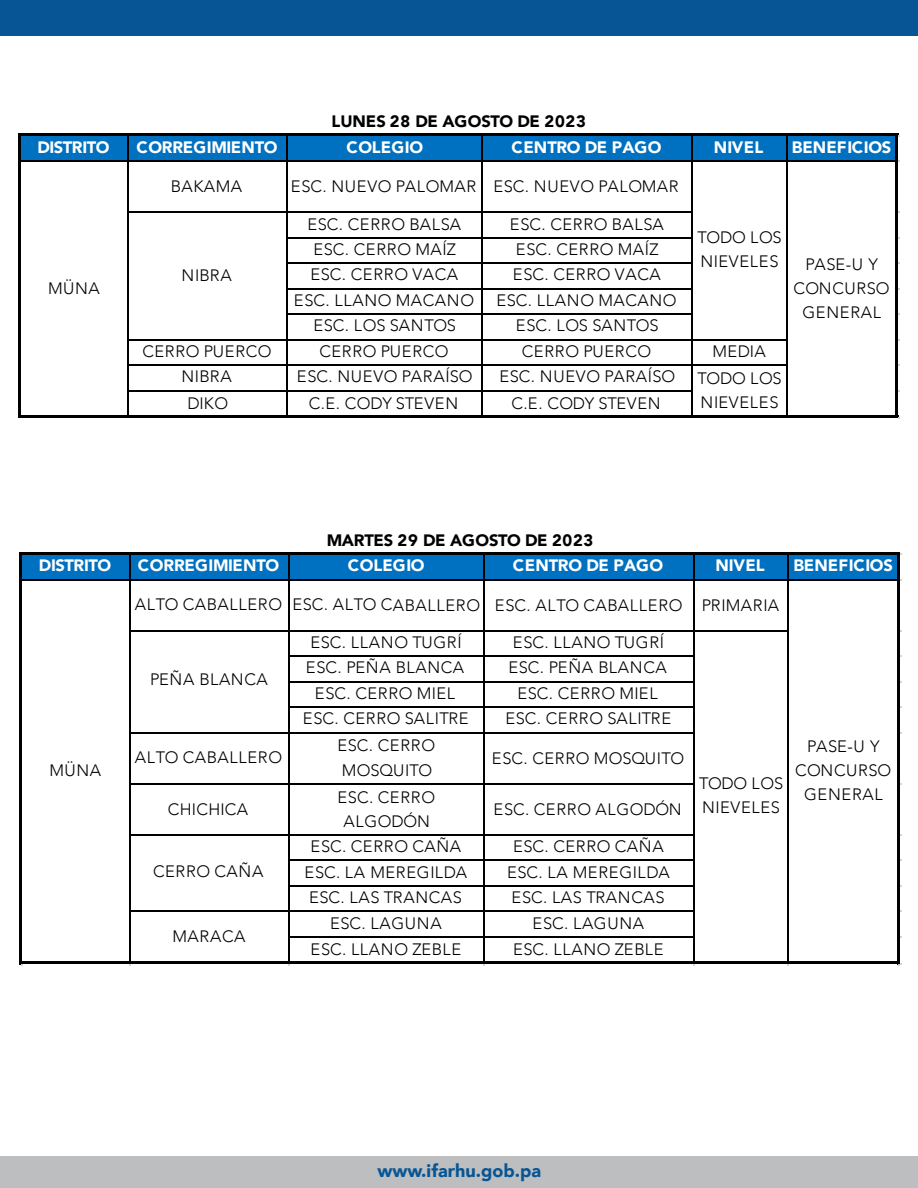
<style>
.page{position:relative;width:918px;height:1188px;background:#fff}
.page>*{position:absolute;margin:0;border:0;box-sizing:border-box;transform-origin:0 0}
.t1{font:900 18px "Avenir";color:#075594}
.t2{font:300 16.5px/24px "Avenir";letter-spacing:.04em;color:#000;text-align:center}
.t3{font:900 16.5px "Avenir";letter-spacing:-.01em;color:#fff}
.t4{font:300 16.5px/24px "Avenir";letter-spacing:.02em;color:#000}
.t5{font:300 16.5px "Avenir";letter-spacing:.005em;color:#000}
.t6{font:300 16.5px "Avenir";letter-spacing:-.01em;color:#000}
.t7{font:900 16.5px "Avenir";letter-spacing:-.015em;color:#000}
.t8{font:900 16.5px "Avenir";letter-spacing:.005em;color:#000}
.t9{font:900 16.5px "Avenir";letter-spacing:-.03em;color:#fff}
.t10{font:300 16.5px "Avenir";letter-spacing:.01em;color:#000}
</style>
<div class="page">
<div style="left:0;top:1157px;width:918px;height:31px;background:#bcbec0"></div>
<div style="left:0;top:0;width:918px;height:36px;background:#075594"></div>
<div style="left:19px;top:135px;width:879px;height:27px;background:#0070c0"></div>
<div style="left:21px;top:554px;width:879px;height:26px;background:#0070c0"></div>
<hr style="left:21px;top:134px;width:877px;height:2px;background:#000">
<hr style="left:21px;top:160px;width:874px;height:2px;background:#000">
<hr style="left:129px;top:212px;width:564px;height:1px;background:#000">
<hr style="left:288px;top:237px;width:405px;height:1px;background:#000">
<hr style="left:288px;top:262px;width:405px;height:2px;background:#000">
<hr style="left:288px;top:288px;width:405px;height:2px;background:#000">
<hr style="left:288px;top:314px;width:405px;height:1px;background:#000">
<hr style="left:129px;top:339px;width:658px;height:1px;background:#000">
<hr style="left:129px;top:364px;width:658px;height:2px;background:#000">
<hr style="left:129px;top:390px;width:564px;height:2px;background:#000">
<hr style="left:18px;top:134px;width:3px;height:284px;background:#000">
<hr style="left:127px;top:136px;width:2px;height:280px;background:#000">
<hr style="left:286px;top:136px;width:2px;height:280px;background:#000">
<hr style="left:481px;top:136px;width:2px;height:280px;background:#000">
<hr style="left:691px;top:136px;width:2px;height:280px;background:#000">
<hr style="left:786px;top:136px;width:1px;height:280px;background:#000">
<hr style="left:21px;top:416px;width:877px;height:2px;background:#000">
<hr style="left:895px;top:136px;width:3px;height:282px;background:#000">
<hr style="left:22px;top:552px;width:878px;height:3px;background:#000">
<hr style="left:22px;top:579px;width:875px;height:1px;background:#000">
<hr style="left:130px;top:630px;width:659px;height:2px;background:#000">
<hr style="left:289px;top:656px;width:405px;height:1px;background:#000">
<hr style="left:289px;top:681px;width:405px;height:1px;background:#000">
<hr style="left:289px;top:706px;width:405px;height:2px;background:#000">
<hr style="left:130px;top:732px;width:564px;height:2px;background:#000">
<hr style="left:130px;top:783px;width:564px;height:1px;background:#000">
<hr style="left:130px;top:834px;width:564px;height:2px;background:#000">
<hr style="left:289px;top:860px;width:405px;height:1px;background:#000">
<hr style="left:289px;top:885px;width:405px;height:1px;background:#000">
<hr style="left:130px;top:910px;width:564px;height:2px;background:#000">
<hr style="left:289px;top:936px;width:405px;height:2px;background:#000">
<hr style="left:19px;top:552px;width:3px;height:412px;background:#000">
<hr style="left:129px;top:555px;width:1px;height:407px;background:#000">
<hr style="left:288px;top:555px;width:1px;height:407px;background:#000">
<hr style="left:483px;top:555px;width:1px;height:407px;background:#000">
<hr style="left:693px;top:555px;width:1px;height:407px;background:#000">
<hr style="left:787px;top:555px;width:2px;height:407px;background:#000">
<hr style="left:22px;top:962px;width:878px;height:2px;background:#000">
<hr style="left:897px;top:555px;width:3px;height:409px;background:#000">
<p class="t8" style="left:331px;top:108px;width:256px">LUNES 28 DE AGOSTO DE 2023</p>
<p class="t9" style="left:37px;top:133px;width:74px">DISTRITO</p>
<p class="t3" style="left:136px;top:133px;width:143px">CORREGIMIENTO</p>
<p class="t3" style="left:346px;top:133px;width:78px">COLEGIO</p>
<p class="t3" style="left:511px;top:133px;width:152px">CENTRO DE PAGO</p>
<p class="t3" style="left:714px;top:133px;width:51px">NIVEL</p>
<p class="t3" style="left:792px;top:133px;width:101px">BENEFICIOS</p>
<p class="t2" style="left:171px;top:174px;width:73px">BAKAMA</p>
<p class="t2" style="left:291px;top:174px;width:389px">ESC. NUEVO PALOMAR ESC. NUEVO PALOMAR</p>
<p class="t2" style="left:307px;top:212px;width:155px">ESC. CERRO BALSA</p>
<p class="t2" style="left:510px;top:212px;width:155px">ESC. CERRO BALSA</p>
<p class="t2" style="left:313px;top:237px;width:144px">ESC. CERRO MAÍZ</p>
<p class="t2" style="left:516px;top:237px;width:144px">ESC. CERRO MAÍZ</p>
<p class="t2" style="left:310px;top:263px;width:149px">ESC. CERRO VACA</p>
<p class="t2" style="left:513px;top:263px;width:149px">ESC. CERRO VACA</p>
<p class="t2" style="left:294px;top:288px;width:182px">ESC. LLANO MACANO</p>
<p class="t2" style="left:496px;top:288px;width:182px">ESC. LLANO MACANO</p>
<p class="t6" style="left:313px;top:316px;width:144px">ESC. LOS SANTOS</p>
<p class="t6" style="left:516px;top:316px;width:144px">ESC. LOS SANTOS</p>
<p class="t2" style="left:142px;top:339px;width:131px">CERRO PUERCO</p>
<p class="t2" style="left:319px;top:339px;width:131px">CERRO PUERCO</p>
<p class="t2" style="left:522px;top:339px;width:131px">CERRO PUERCO</p>
<p class="t2" style="left:712px;top:339px;width:55px">MEDIA</p>
<p class="t2" style="left:181px;top:365px;width:52px">NIBRA</p>
<p class="t2" style="left:297px;top:365px;width:177px">ESC. NUEVO PARAÍSO</p>
<p class="t2" style="left:499px;top:365px;width:177px">ESC. NUEVO PARAÍSO</p>
<p class="t2" style="left:187px;top:392px;width:42px">DIKO</p>
<p class="t5" style="left:309px;top:394px;width:151px">C.E. CODY STEVEN</p>
<p class="t5" style="left:511px;top:394px;width:151px">C.E. CODY STEVEN</p>
<p class="t2" style="left:697px;top:225px;width:86px;text-align:left">TODO LOS<br>NIEVELES</p>
<p class="t2" style="left:793px;top:252px;width:98px">PASE-U Y<br>CONCURSO<br>GENERAL</p>
<p class="t2" style="left:182px;top:263px;width:52px">NIBRA</p>
<p class="t2" style="left:48px;top:276px;width:53px">MÜNA</p>
<p class="t2" style="left:698px;top:366px;width:86px;text-align:left">TODO LOS<br>NIEVELES</p>
<p class="t7" style="left:327px;top:526px;width:268px">MARTES 29 DE AGOSTO DE 2023</p>
<p class="t9" style="left:39px;top:552px;width:74px">DISTRITO</p>
<p class="t3" style="left:138px;top:552px;width:143px">CORREGIMIENTO</p>
<p class="t3" style="left:348px;top:552px;width:78px">COLEGIO</p>
<p class="t3" style="left:513px;top:552px;width:152px">CENTRO DE PAGO</p>
<p class="t3" style="left:715px;top:552px;width:51px">NIVEL</p>
<p class="t3" style="left:793px;top:552px;width:101px">BENEFICIOS</p>
<p class="t2" style="left:135px;top:593px;width:646px">ALTO CABALLERO ESC. ALTO CABALLERO ESC. ALTO CABALLERO PRIMARIA</p>
<p class="t2" style="left:310px;top:630px;width:153px">ESC. LLANO TUGRÍ</p>
<p class="t2" style="left:513px;top:630px;width:153px">ESC. LLANO TUGRÍ</p>
<p class="t2" style="left:306px;top:656px;width:160px">ESC. PEÑA BLANCA</p>
<p class="t2" style="left:508px;top:656px;width:160px">ESC. PEÑA BLANCA</p>
<p class="t2" style="left:315px;top:681px;width:142px">ESC. CERRO MIEL</p>
<p class="t2" style="left:517px;top:681px;width:142px">ESC. CERRO MIEL</p>
<p class="t2" style="left:303px;top:707px;width:167px">ESC. CERRO SALITRE</p>
<p class="t2" style="left:505px;top:707px;width:167px">ESC. CERRO SALITRE</p>
<p class="t2" style="left:135px;top:746px;width:149px">ALTO CABALLERO</p>
<p class="t4" style="left:337px;top:734px;width:99px">ESC. CERRO<br>MOSQUITO</p>
<p class="t2" style="left:150px;top:668px;width:119px">PEÑA BLANCA</p>
<p class="t2" style="left:795px;top:734px;width:98px">PASE-U Y<br>CONCURSO<br>GENERAL</p>
<p class="t4" style="left:492px;top:746px;width:194px">ESC. CERRO MOSQUITO</p>
<p class="t2" style="left:49px;top:758px;width:53px">MÜNA</p>
<p class="t2" style="left:699px;top:771px;width:86px;text-align:left">TODO LOS<br>NIEVELES</p>
<p class="t10" style="left:168px;top:799px;width:82px">CHICHICA</p>
<p class="t2" style="left:338px;top:785px;width:99px">ESC. CERRO<br>ALGODÓN</p>
<p class="t2" style="left:494px;top:797px;width:190px">ESC. CERRO ALGODÓN</p>
<p class="t2" style="left:311px;top:834px;width:152px">ESC. CERRO CAÑA</p>
<p class="t2" style="left:513px;top:834px;width:152px">ESC. CERRO CAÑA</p>
<p class="t2" style="left:305px;top:860px;width:164px">ESC. LA MEREGILDA</p>
<p class="t2" style="left:507px;top:860px;width:164px">ESC. LA MEREGILDA</p>
<p class="t2" style="left:309px;top:885px;width:155px">ESC. LAS TRANCAS</p>
<p class="t2" style="left:512px;top:885px;width:155px">ESC. LAS TRANCAS</p>
<p class="t2" style="left:330px;top:911px;width:113px">ESC. LAGUNA</p>
<p class="t2" style="left:533px;top:911px;width:113px">ESC. LAGUNA</p>
<p class="t2" style="left:311px;top:938px;width:152px">ESC. LLANO ZEBLE</p>
<p class="t2" style="left:513px;top:938px;width:152px">ESC. LLANO ZEBLE</p>
<p class="t2" style="left:153px;top:860px;width:112px">CERRO CAÑA</p>
<p class="t2" style="left:173px;top:924px;width:74px">MARACA</p>
<p class="t1" style="left:378px;top:1155px;width:165px">www.ifarhu.gob.pa</p>
</div>
